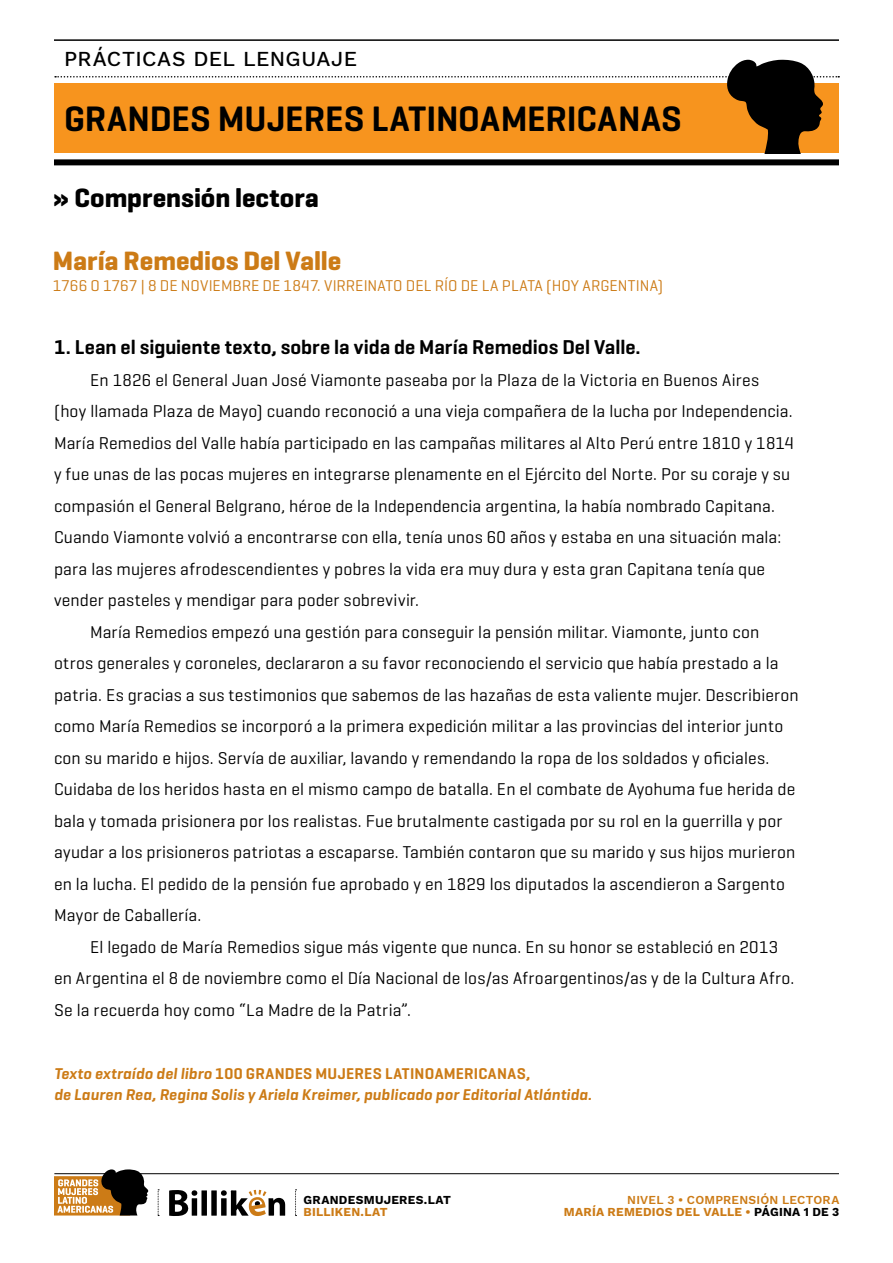
<style>
.page{position:relative;width:893px;height:1263px;background:#fff}
.page>*{position:absolute;margin:0;border:0;box-sizing:border-box;transform-origin:0 0}
.t1{font:600 36px "Geogrotesque";color:#000}
.t2{font:700 27px "Geogrotesque";letter-spacing:-.005em;color:#cc7b16}
.t3{font:700 27px "Geogrotesque";color:#000}
.t4{font:500 21px "Work Sans";letter-spacing:.02em;color:#000}
.t5{font:600 20.4px "Geogrotesque";color:#000}
.t6{font:17.4px "Geogrotesque";letter-spacing:.005em;color:#000}
.t7{font:italic 600 15.9px/21px "Geogrotesque";letter-spacing:.01em;color:#cc7b16}
.t8{font:15.9px "Geogrotesque";letter-spacing:.005em;color:#cc7b16}
.t9{font:600 12px/12px "Work Sans";letter-spacing:.02em;color:#cc7b16;text-align:right}
.t10{font:700 12px "Work Sans";letter-spacing:.025em;color:#000}
.t11{font:700 12px "Work Sans";letter-spacing:.02em;color:#cc7b16}
.s1{font-style:normal}
.s2{font-weight:700}
.s3{font-weight:700;color:#000}
</style>
<div class="page">
<div style="left:54px;top:159px;width:785px;height:6px;background:#000"></div>
<hr style="left:54px;top:39px;width:785px;height:2px;background:#000">
<svg style="left:55px;top:60px;width:784px;height:93px"></svg>
<hr style="left:54px;top:1173px;width:785px;height:1px;background:#000">
<svg style="left:169px;top:1190px;width:116px;height:26px"></svg>
<svg style="left:158px;top:1189px;width:1px;height:27px"></svg>
<svg style="left:295px;top:1189px;width:2px;height:27px"></svg>
<svg style="left:54px;top:1169px;width:95px;height:46px"></svg>
<p class="t4" style="left:64px;top:43px;width:294px">PRÁCTICAS DEL LENGUAJE</p>
<h1 class="t1" style="left:64px;top:96px;width:619px">GRANDES MUJERES LATINOAMERICANAS</h1>
<h2 class="t3" style="left:53px;top:181px;width:268px">» Comprensión lectora</h2>
<h2 class="t2" style="left:53px;top:244px;width:290px">María Remedios Del Valle</h2>
<p class="t8" style="left:53px;top:276px;width:612px">1766 O 1767 | 8 DE NOVIEMBRE DE 1847. VIRREINATO DEL RÍO DE LA PLATA (HOY ARGENTINA)</p>
<p class="t5" style="left:54px;top:335px;width:588px">1. Lean el siguiente texto, sobre la vida de María Remedios Del Valle.</p>
<p class="t6" style="left:90px;top:369px;width:671px">En 1826 el General Juan José Viamonte paseaba por la Plaza de la Victoria en Buenos Aires</p>
<p class="t6" style="left:54px;top:401px;width:740px">(hoy llamada Plaza de Mayo) cuando reconoció a una vieja compañera de la lucha por Independencia.</p>
<p class="t6" style="left:54px;top:432px;width:741px">María Remedios del Valle había participado en las campañas militares al Alto Perú entre 1810 y 1814</p>
<p class="t6" style="left:54px;top:464px;width:738px">y fue unas de las pocas mujeres en integrarse plenamente en el Ejército del Norte. Por su coraje y su</p>
<p class="t6" style="left:54px;top:495px;width:722px">compasión el General Belgrano, héroe de la Independencia argentina, la había nombrado Capitana.</p>
<p class="t6" style="left:54px;top:527px;width:729px">Cuando Viamonte volvió a encontrarse con ella, tenía unos 60 años y estaba en una situación mala:</p>
<p class="t6" style="left:54px;top:558px;width:713px">para las mujeres afrodescendientes y pobres la vida era muy dura y esta gran Capitana tenía que</p>
<p class="t6" style="left:54px;top:590px;width:366px">vender pasteles y mendigar para poder sobrevivir.</p>
<p class="t6" style="left:90px;top:621px;width:671px">María Remedios empezó una gestión para conseguir la pensión militar. Viamonte, junto con</p>
<p class="t6" style="left:54px;top:653px;width:726px">otros generales y coroneles, declararon a su favor reconociendo el servicio que había prestado a la</p>
<p class="t6" style="left:54px;top:684px;width:746px">patria. Es gracias a sus testimonios que sabemos de las hazañas de esta valiente mujer. Describieron</p>
<p class="t6" style="left:54px;top:716px;width:731px">como María Remedios se incorporó a la primera expedición militar a las provincias del interior junto</p>
<p class="t6" style="left:54px;top:747px;width:717px">con su marido e hijos. Servía de auxiliar, lavando y remendando la ropa de los soldados y oficiales.</p>
<p class="t6" style="left:54px;top:779px;width:743px">Cuidaba de los heridos hasta en el mismo campo de batalla. En el combate de Ayohuma fue herida de</p>
<p class="t6" style="left:54px;top:810px;width:730px">bala y tomada prisionera por los realistas. Fue brutalmente castigada por su rol en la guerrilla y por</p>
<p class="t6" style="left:54px;top:842px;width:743px">ayudar a los prisioneros patriotas a escaparse. También contaron que su marido y sus hijos murieron</p>
<p class="t6" style="left:54px;top:873px;width:732px">en la lucha. El pedido de la pensión fue aprobado y en 1829 los diputados la ascendieron a Sargento</p>
<p class="t6" style="left:54px;top:904px;width:149px">Mayor de Caballería.</p>
<p class="t6" style="left:90px;top:936px;width:690px">El legado de María Remedios sigue más vigente que nunca. En su honor se estableció en 2013</p>
<p class="t6" style="left:54px;top:967px;width:742px">en Argentina el 8 de noviembre como el Día Nacional de los/as Afroargentinos/as y de la Cultura Afro.</p>
<p class="t6" style="left:54px;top:999px;width:359px">Se la recuerda hoy como “La Madre de la Patria”.</p>
<p class="t7" style="left:54px;top:1063px;width:539px">Texto extraído del libro <span class="s1">100 GRANDES MUJERES LATINOAMERICANAS,<br></span>de Lauren Rea, Regina Solis y Ariela Kreimer, publicado por Editorial Atlántida.</p>
<p class="t10" style="left:304px;top:1190px;width:149px">GRANDESMUJERES.LAT</p>
<p class="t11" style="left:304px;top:1202px;width:86px">BILLIKEN.LAT</p>
<p class="t9" style="left:564px;top:1193px;width:277px">NIVEL 3 • COMPRENSIÓN LECTORA<br><span class="s2">MARÍA REMEDIOS DEL VALLE •</span> <span class="s3">PÁGINA 1 DE 3</span></p>
</div>
